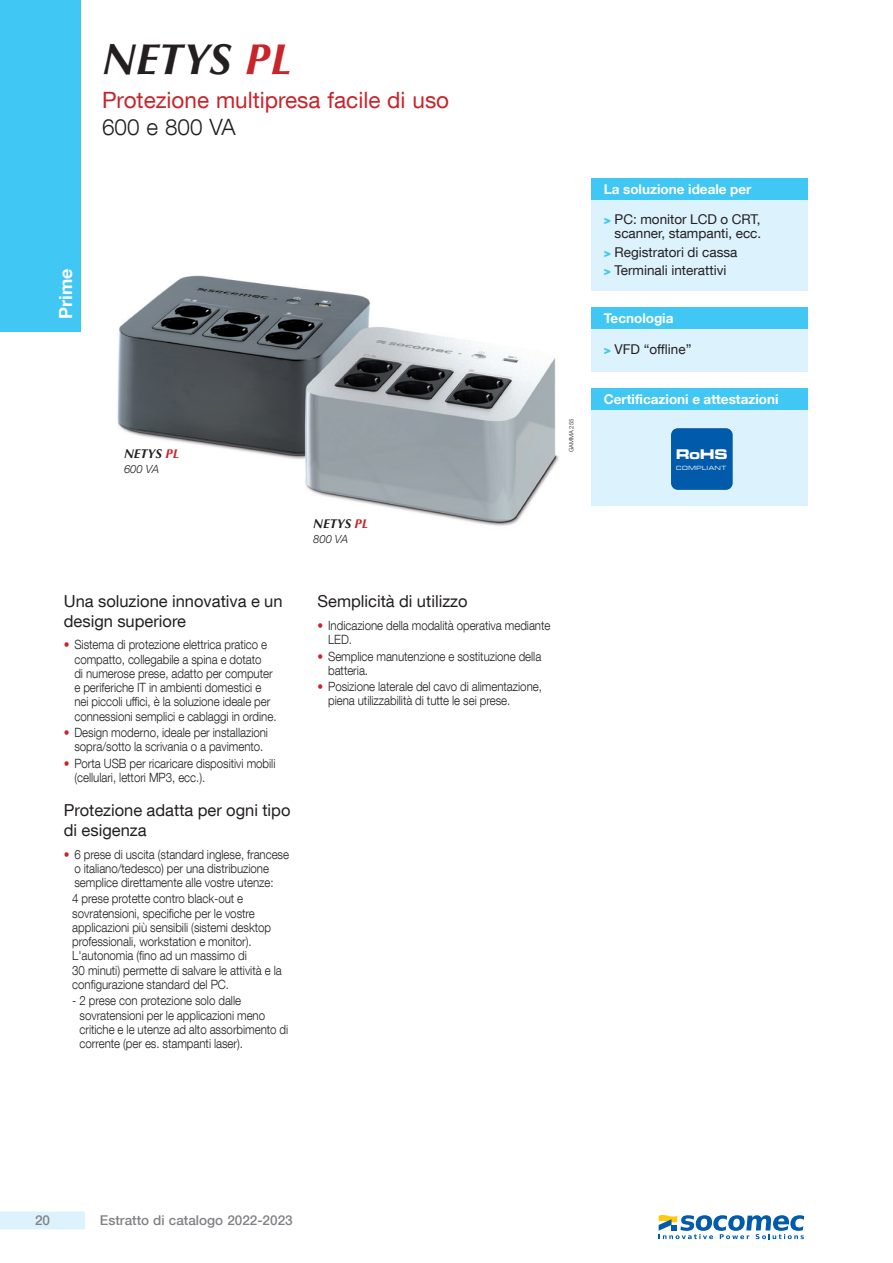
<style>
.page{position:relative;width:893px;height:1263px;background:#fff}
.page>*{position:absolute;margin:0;border:0;box-sizing:border-box;transform-origin:0 0}
.produit_page_1{font:italic 700 43.5px "Optima LT Std";color:#231f20}
.phase_puissance{font:22.5px "Helvetica Neue LT Com";color:#c8242b}
.sous_titre_noir{font:300 22.5px "Helvetica Neue LT Com";color:#231f20}
.t1{font:700 18px "Helvetica Neue LT Com";color:#fff}
.sous_titre_1ere_p{font:16.5px/19.5px "Helvetica Neue LT Com";color:#231f20}
.t2{font:14.55px "Microgramma D Bold Exte";color:#fff}
.navig_texte_pl{font:13.5px/14.2px "Helvetica Neue LT Com";color:#231f20;text-align:right}
.navig_titre{font:700 13.5px "Helvetica Neue LT Com";color:#fff}
.t3{font:500 13.5px "Helvetica Neue LT Com";color:#808285}
.texte_puce_light{font:300 12.75px/14.2px "Helvetica Neue LT Com";letter-spacing:-.005em;color:#231f20;scale:.9 1}
.Note{font:italic 700 12.75px "Optima LT Std";color:#231f20}
.Note-2{font:italic 300 11.25px "Helvetica Neue LT Com";color:#231f20}
.t4{font:6.3px "Microgramma D Medi Exte";letter-spacing:.1em;color:#fff}
.reference{font:300 6px "Helvetica Neue LT Com";color:#231f20}
.s1{color:#c8242b}
.s2{font-weight:900;font-size:12px;color:#40c7f4}
</style>
<div class="page">
<div style="left:0;top:1211px;width:85px;height:18px;background:#dcf2fc"></div>
<div style="left:0;top:0;width:81px;height:332px;background:#40c7f4"></div>
<img style="left:117px;top:275px;width:442px;height:251px">
<div style="left:591px;top:179px;width:217px;height:112px;background:#dcf2fc"></div>
<div style="left:591px;top:179px;width:217px;height:21px;background:#40c7f4"></div>
<div style="left:591px;top:308px;width:217px;height:64px;background:#dcf2fc"></div>
<div style="left:591px;top:308px;width:217px;height:21px;background:#40c7f4"></div>
<div style="left:591px;top:389px;width:217px;height:116px;background:#dcf2fc"></div>
<div style="left:591px;top:389px;width:217px;height:21px;background:#40c7f4"></div>
<div style="left:671px;top:428px;width:62px;height:62px;background:#015aaa;border-radius:7px"></div>
<svg style="left:659px;top:1215px;width:145px;height:24px"></svg>
<p class="produit_page_1" style="left:102px;top:34px;width:191px">NETYS <span class="s1">PL</span></p>
<p class="phase_puissance" style="left:102px;top:86px;width:349px">Protezione multipresa facile di uso</p>
<p class="sous_titre_noir" style="left:102px;top:114px;width:135px">600 e 800 VA</p>
<h3 class="t1" style="left:54px;top:319px;width:52px;rotate:-90deg">Prime</h3>
<p class="Note" style="left:124px;top:446px;width:57px">NETYS <span class="s1">PL</span></p>
<p class="Note-2" style="left:124px;top:462px;width:37px">600 VA</p>
<p class="sous_titre_1ere_p" style="left:64px;top:591px;width:220px">Una soluzione innovativa e un design superiore</p>
<p class="texte_puce_light" style="left:74px;top:637px;width:226px;text-indent:-11px"><span class="s1">•</span> Sistema di protezione elettrica pratico e compatto, collegabile a spina e dotato<br>di numerose prese, adatto per computer e periferiche IT in ambienti domestici e nei piccoli uffici, è la soluzione ideale per connessioni semplici e cablaggi in ordine.</p>
<p class="texte_puce_light" style="left:64px;top:725px;width:228px;text-align:center"><span class="s1">•</span> Design moderno, ideale per installazioni sopra/sotto la scrivania o a pavimento.</p>
<p class="texte_puce_light" style="left:74px;top:756px;width:225px;text-indent:-11px"><span class="s1">•</span> Porta USB per ricaricare dispositivi mobili (cellulari, lettori MP3, ecc.).</p>
<p class="sous_titre_1ere_p" style="left:64px;top:800px;width:228px">Protezione adatta per ogni tipo di esigenza</p>
<p class="texte_puce_light" style="left:74px;top:847px;width:240px;text-indent:-11px"><span class="s1">•</span> 6 prese di uscita (standard inglese, francese o italiano/tedesco) per una distribuzione semplice direttamente alle vostre utenze:</p>
<p class="texte_puce_light" style="left:72px;top:891px;width:234px">4 prese protette contro black-out e sovratensioni, specifiche per le vostre applicazioni più sensibili (sistemi desktop professionali, workstation e monitor).<br>L'autonomia (fino ad un massimo di<br>30 minuti) permette di salvare le attività e la configurazione standard del PC.</p>
<p class="texte_puce_light" style="left:80px;top:993px;width:234px;text-indent:-7px">- 2 prese con protezione solo dalle sovratensioni per le applicazioni meno critiche e le utenze ad alto assorbimento di corrente (per es. stampanti laser).</p>
<p class="reference" style="left:568px;top:452px;width:35px;rotate:-90deg">GAMMA 255</p>
<p class="Note" style="left:313px;top:516px;width:57px">NETYS <span class="s1">PL</span></p>
<p class="Note-2" style="left:313px;top:532px;width:37px">800 VA</p>
<p class="sous_titre_1ere_p" style="left:317px;top:591px;width:152px">Semplicità di utilizzo</p>
<p class="texte_puce_light" style="left:328px;top:618px;width:248px;text-indent:-11px"><span class="s1">•</span> Indicazione della modalità operativa mediante<br>LED.</p>
<p class="texte_puce_light" style="left:328px;top:649px;width:238px;text-indent:-11px"><span class="s1">•</span> Semplice manutenzione e sostituzione della batteria.</p>
<p class="texte_puce_light" style="left:328px;top:679px;width:239px;text-indent:-11px"><span class="s1">•</span> Posizione laterale del cavo di alimentazione, piena utilizzabilità di tutte le sei prese.</p>
<p class="navig_titre" style="left:604px;top:181px;width:149px">La soluzione ideale per</p>
<p class="navig_texte_pl" style="left:604px;top:211px;width:159px"><span class="s2">&gt;</span> PC: monitor LCD o CRT, scanner, stampanti, ecc.</p>
<p class="navig_texte_pl" style="left:604px;top:244px;width:135px"><span class="s2">&gt;</span> Registratori di cassa</p>
<p class="navig_texte_pl" style="left:604px;top:263px;width:124px"><span class="s2">&gt;</span> Terminali interattivi</p>
<p class="navig_titre" style="left:604px;top:310px;width:71px">Tecnologia</p>
<p class="navig_texte_pl" style="left:604px;top:341px;width:89px"><span class="s2">&gt;</span> VFD “offline”</p>
<p class="navig_titre" style="left:604px;top:391px;width:176px">Certificazioni e attestazioni</p>
<p class="t2" style="left:676px;top:444px;width:53px">RoHS</p>
<p class="t4" style="left:676px;top:464px;width:52px">COMPLIANT</p>
<p class="t3" style="left:35px;top:1212px;width:17px">20</p>
<p class="t3" style="left:100px;top:1212px;width:194px">Estratto di catalogo 2022-2023</p>
</div>
